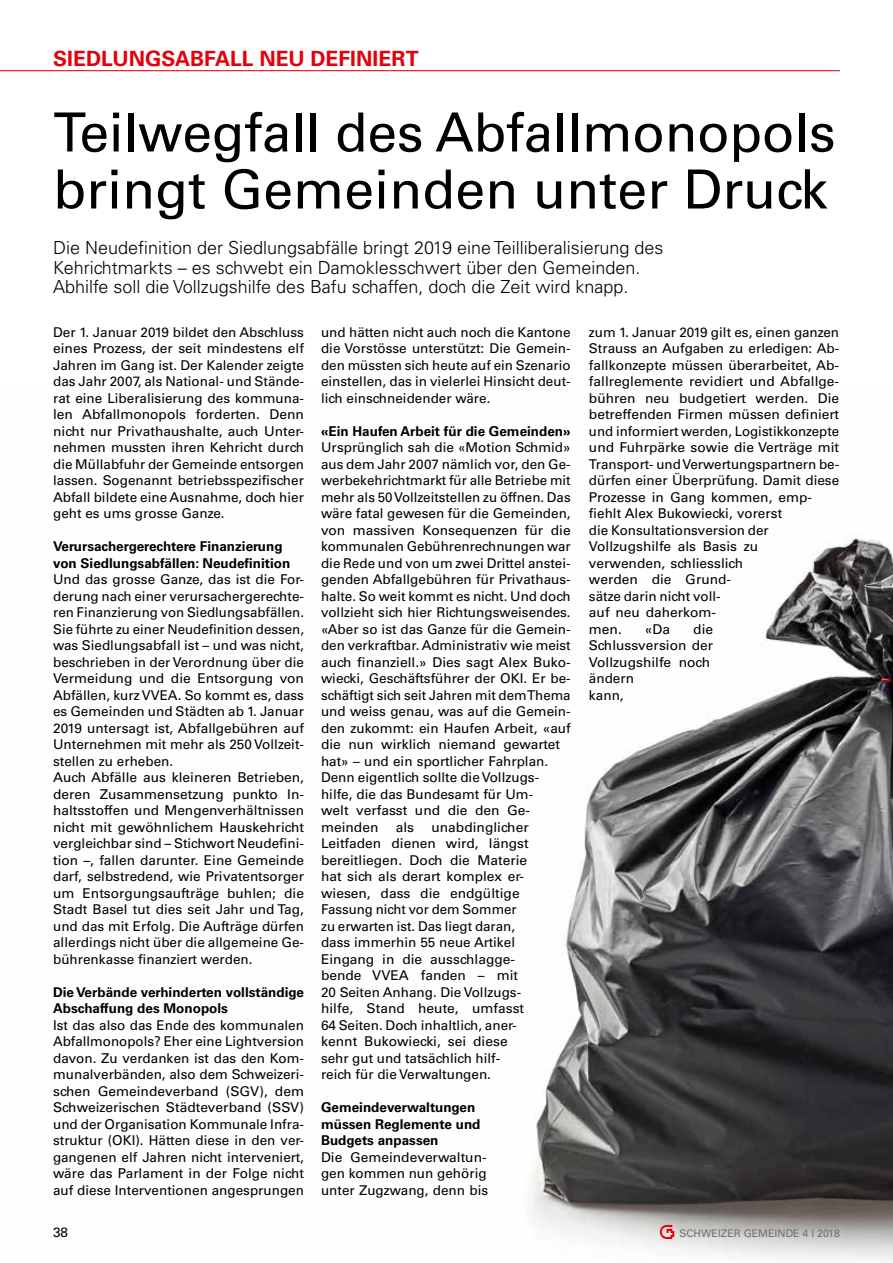
<style>
.page{position:relative;width:893px;height:1263px;background:#fff}
.page>*{position:absolute;margin:0;border:0;box-sizing:border-box;transform-origin:0 0}
.t1{font:54px/57px "Univers LT Std";letter-spacing:-.005em;color:#000}
.t2{font:700 21px "Univers LT Std";color:#e3000b}
.t3{font:300 18px/19.5px "Univers LT Std";color:#000}
.t4{font:13.5px/16.5px "Univers LT Std";color:#000}
.t5{font:700 13.5px/16.5px "Univers LT Std";color:#000}
.t6{font:10.5px "Univers LT Std";color:#6e6e6e}
</style>
<div class="page">
<hr style="left:0;top:70px;width:840px;height:1px;background:#e3000b">
<img style="left:532px;top:533px;width:361px;height:727px">
<svg style="left:660px;top:1225px;width:14px;height:14px"></svg>
<h2 class="t2" style="left:53px;top:46px;width:367px">SIEDLUNGSABFALL NEU DEFINIERT</h2>
<h1 class="t1" style="left:53px;top:104px;width:784px">Teilwegfall des Abfallmonopols bringt Gemeinden unter Druck</h1>
<h3 class="t3" style="left:53px;top:238px;width:612px">Die Neudefinition der Siedlungsabfälle bringt 2019 eine Teilliberalisierung des<br>Kehrichtmarkts – es schwebt ein Damoklesschwert über den Gemeinden.<br>Abhilfe soll die Vollzugshilfe des Bafu schaffen, doch die Zeit wird knapp.</h3>
<p class="t4" style="left:53px;top:324px;width:252px;text-align:justify">Der 1. Januar 2019 bildet den Abschluss eines Prozess, der seit mindestens elf Jahren im Gang ist. Der Kalender zeigte das Jahr 2007, als National- und Stände&shy;rat eine Liberalisierung des kommuna&shy;len Abfallmonopols forderten. Denn nicht nur Privathaushalte, auch Unter&shy;nehmen mussten ihren Kehricht durch die Müllabfuhr der Gemeinde entsorgen lassen. Sogenannt betriebsspezifischer Abfall bildete eine Ausnahme, doch hier geht es ums grosse Ganze.</p>
<p class="t5" style="left:53px;top:538px;width:239px">Verursachergerechtere Finanzierung von Siedlungsabfällen: Neudefinition</p>
<p class="t4" style="left:53px;top:571px;width:252px">Und das grosse Ganze, das ist die For&shy;derung nach einer verursachergerechte&shy;ren Finanzierung von Siedlungsabfällen.<br>Sie führte zu einer Neudefinition dessen, was Siedlungsabfall ist – und was nicht, beschrieben in der Verordnung über die Vermeidung und die Entsorgung von Abfällen, kurz VVEA. So kommt es, dass es Gemeinden und Städten ab 1. Januar 2019 untersagt ist, Abfallgebühren auf Unternehmen mit mehr als 250 Vollzeit&shy;stellen zu erheben.<br>Auch Abfälle aus kleineren Betrieben, deren Zusammensetzung punkto In&shy;haltsstoffen und Mengenverhältnissen nicht mit gewöhnlichem Hauskehricht vergleichbar sind – Stichwort Neudefini&shy;tion –, fallen darunter. Eine Gemeinde darf, selbstredend, wie Privatentsorger um Entsorgungsaufträge buhlen; die Stadt Basel tut dies seit Jahr und Tag, und das mit Erfolg. Die Aufträge dürfen allerdings nicht über die allgemeine Ge&shy;bührenkasse finanziert werden.</p>
<p class="t5" style="left:53px;top:984px;width:252px">Die Verbände verhinderten vollständige<br>Abschaffung des Monopols</p>
<p class="t4" style="left:53px;top:1017px;width:252px;text-align:justify">Ist das also das Ende des kommunalen Abfallmonopols? Eher eine Lightversion davon. Zu verdanken ist das den Kom&shy;munalverbänden, also dem Schweizeri&shy;schen Gemeindeverband (SGV), dem Schweizerischen Städteverband (SSV) und der Organisation Kommunale Infra&shy;struktur (OKI). Hätten diese in den ver&shy;gangenen elf Jahren nicht interveniert, wäre das Parlament in der Folge nicht auf diese Interventionen angesprungen</p>
<p class="t4" style="left:589px;top:324px;width:252px">zum 1. Januar 2019 gilt es, einen ganzen<br>Strauss an Aufgaben zu erledigen: Ab&shy;fallkonzepte müssen überarbeitet, Ab&shy;fallreglemente revidiert und Abfallge&shy;bühren neu budgetiert werden. Die betreffenden Firmen müssen definiert und informiert werden, Logistikkonzepte und Fuhrpärke sowie die Verträge mit<br>Transport- und Verwertungspartnern be&shy;dürfen einer Überprüfung. Damit diese<br>Prozesse in Gang kommen, emp&shy;fiehlt Alex Bukowiecki, vorerst<br>die Konsultationsversion der<br>Vollzugshilfe als Basis zu<br>verwenden, schliesslich<br>werden die Grund-<br>sätze darin nicht voll-<br>auf neu daherkom-<br>men.</p>
<p class="t4" style="left:321px;top:324px;width:251px;text-align:justify">und hätten nicht auch noch die Kantone die Vorstösse unterstützt: Die Gemein&shy;den müssten sich heute auf ein Szenario einstellen, das in vielerlei Hinsicht deut&shy;lich einschneidender wäre.</p>
<p class="t5" style="left:321px;top:423px;width:251px">«Ein Haufen Arbeit für die Gemeinden»</p>
<p class="t4" style="left:321px;top:439px;width:251px">Ursprünglich sah die «Motion Schmid» aus dem Jahr 2007 nämlich vor, den Ge&shy;werbekehrichtmarkt für alle Betriebe mit mehr als 50 Vollzeitstellen zu öffnen. Das wäre fatal gewesen für die Gemeinden, von massiven Konsequenzen für die kommunalen Gebührenrechnungen war die Rede und von um zwei Drittel anstei&shy;genden Abfallgebühren für Privathaus&shy;halte. So weit kommt es nicht. Und doch vollzieht sich hier Richtungsweisendes. «Aber so ist das Ganze für die Gemein&shy;den verkraftbar. Administrativ wie meist auch finanziell.» Dies sagt Alex Buko&shy;wiecki, Geschäftsführer der OKI. Er be&shy;schäftigt sich seit Jahren mit dem Thema und weiss genau, was auf die Gemein&shy;den zukommt: ein Haufen Arbeit, «auf die nun wirklich niemand gewartet hat» – und ein sportlicher Fahrplan.<br>Denn eigentlich sollte die Vollzugs&shy;hilfe, die das Bundesamt für Um-<br>welt verfasst und die den Ge&shy;meinden</p>
<p class="t4" style="left:645px;top:621px;width:27px">«Da</p>
<p class="t4" style="left:589px;top:621px;width:126px;text-indent:104px">die<br>Schlussversion der<br>Vollzugshilfe noch ändern<br>kann,</p>
<p class="t4" style="left:321px;top:819px;width:209px;text-indent:110px">unabdinglicher<br>Leitfaden dienen wird, längst bereitliegen. Doch die Materie hat sich als derart komplex er&shy;wiesen, dass die endgültige<br>Fassung nicht vor dem Sommer zu erwarten ist. Das liegt daran, dass immerhin 55 neue Artikel<br>Eingang in die ausschlagge&shy;bende VVEA fanden – mit<br>20 Seiten Anhang. Die Vollzugs&shy;hilfe, Stand heute, umfasst<br>64 Seiten. Doch inhaltlich, aner&shy;kennt Bukowiecki, sei diese sehr gut und tatsächlich hilf&shy;reich für die Verwaltungen.</p>
<p class="t5" style="left:321px;top:1099px;width:161px">Gemeindeverwaltungen müssen Reglemente und<br>Budgets anpassen</p>
<p class="t4" style="left:321px;top:1149px;width:169px;text-align:justify">Die Gemeindeverwaltun&shy;gen kommen nun gehörig unter Zugzwang, denn bis</p>
<p class="t4" style="left:396px;top:819px;width:20px">als</p>
<p class="t4" style="left:53px;top:1224px;width:17px">38</p>
<p class="t6" style="left:679px;top:1227px;width:162px">SCHWEIZER GEMEINDE 4 l 2018</p>
</div>
